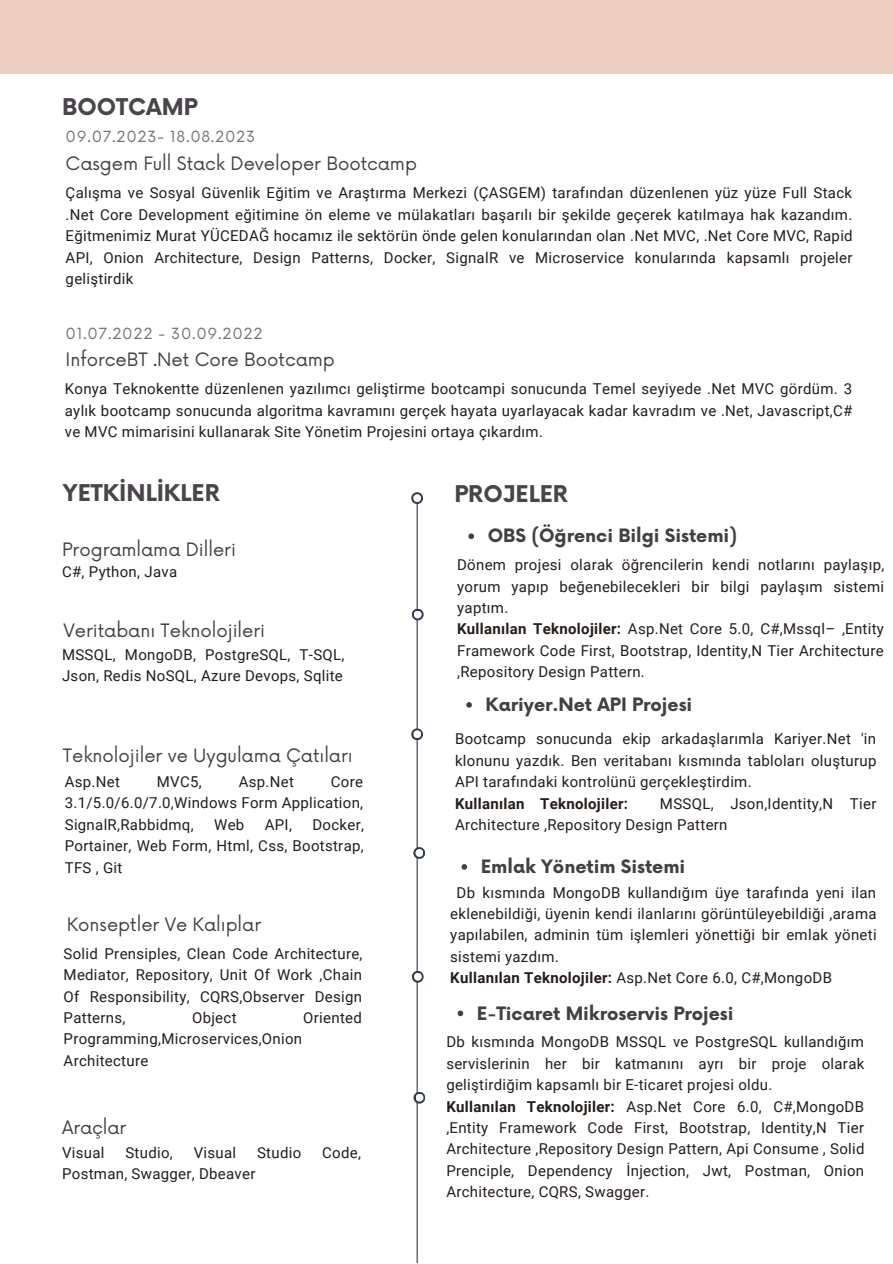
<style>
.page{position:relative;width:893px;height:1264px;background:#fff}
.page>*{position:absolute;margin:0;border:0;box-sizing:border-box;transform-origin:0 0}
.t1{font:700 22.5px "Now";color:#4a454b}
.t2{font:18px "Now";letter-spacing:-.005em;color:#414042}
.t3{font:700 18px "Now";letter-spacing:-.005em;color:#414042}
.t4{font:15px/21.3px "Roboto";letter-spacing:.02em;color:#241d19;text-align:justify}
.t5{font:15px "Now";letter-spacing:.045em;color:#737373}
.t6{font:700 15px "Roboto";letter-spacing:.02em;color:#241d19}
.s1{font-weight:700}
</style>
<div class="page">
<div style="left:0;top:0;width:892px;height:73px;background:#f0cfc3"></div>
<hr style="left:416px;top:498px;width:1px;height:448px;background:#323b4c">
<svg style="left:411px;top:492px;width:12px;height:12px"></svg>
<div style="left:413px;top:494px;width:8px;height:8px;background:#fff;border-radius:50%"></div>
<svg style="left:412px;top:608px;width:11px;height:12px"></svg>
<div style="left:414px;top:610px;width:7px;height:8px;background:#fff;border-radius:50%"></div>
<svg style="left:411px;top:728px;width:12px;height:12px"></svg>
<div style="left:413px;top:730px;width:8px;height:8px;background:#fff;border-radius:50%"></div>
<hr style="left:416px;top:946px;width:1px;height:316px;background:#323b4c">
<svg style="left:413px;top:847px;width:12px;height:12px"></svg>
<div style="left:415px;top:849px;width:8px;height:7px;background:#fff;border-radius:50%"></div>
<svg style="left:413px;top:1091px;width:12px;height:12px"></svg>
<div style="left:415px;top:1093px;width:8px;height:8px;background:#fff;border-radius:50%"></div>
<svg style="left:412px;top:970px;width:11px;height:12px"></svg>
<div style="left:414px;top:972px;width:8px;height:8px;background:#fff;border-radius:50%"></div>
<svg style="left:468px;top:533px;width:6px;height:6px"></svg>
<svg style="left:466px;top:702px;width:6px;height:5px"></svg>
<svg style="left:461px;top:864px;width:6px;height:5px"></svg>
<svg style="left:457px;top:1010px;width:6px;height:6px"></svg>
<p class="t1" style="left:62px;top:94px;width:137px">BOOTCAMP</p>
<p class="t5" style="left:66px;top:128px;width:191px">09.07.2023- 18.08.2023</p>
<p class="t2" style="left:66px;top:153px;width:353px">Casgem Full Stack Developer Bootcamp</p>
<p class="t4" style="left:66px;top:183px;width:788px">Çalışma ve Sosyal Güvenlik Eğitim ve Araştırma Merkezi (ÇASGEM) tarafından düzenlenen yüz yüze Full Stack .Net Core Development eğitimine ön eleme ve mülakatları başarılı bir şekilde geçerek katılmaya hak kazandım.<br>Eğitmenimiz Murat YÜCEDAĞ hocamız ile sektörün önde gelen konularından olan .Net MVC, .Net Core MVC, Rapid API, Onion Architecture, Design Patterns, Docker, SignalR ve Microservice konularında kapsamlı projeler geliştirdik</p>
<p class="t5" style="left:66px;top:325px;width:198px">01.07.2022 - 30.09.2022</p>
<p class="t2" style="left:66px;top:349px;width:271px">InforceBT .Net Core Bootcamp</p>
<p class="t4" style="left:65px;top:378px;width:789px">Konya Teknokentte düzenlenen yazılımcı geliştirme bootcampi sonucunda Temel seyiyede .Net MVC gördüm. 3 aylık bootcamp sonucunda algoritma kavramını gerçek hayata uyarlayacak kadar kavradım ve .Net, Javascript,C# ve MVC mimarisini kullanarak Site Yönetim Projesini ortaya çıkardım.</p>
<p class="t1" style="left:63px;top:481px;width:158px">YETKİNLİKLER</p>
<p class="t2" style="left:62px;top:539px;width:172px">Programlama Di lleri</p>
<p class="t4" style="left:62px;top:561px;width:117px">C#, Python, Java</p>
<p class="t2" style="left:64px;top:620px;width:200px">Veritabanı Teknoloji leri</p>
<p class="t4" style="left:62px;top:644px;width:284px">MSSQL, MongoDB, PostgreSQL, T-SQL,<br>Json, Redis NoSQL, Azure Devops, Sqlite</p>
<p class="t2" style="left:63px;top:745px;width:291px">Teknoloji ler ve Uygulama Çatıları</p>
<p class="t4" style="left:65px;top:771px;width:57px">Asp.Net</p>
<p class="t4" style="left:157px;top:771px;width:46px">MVC5,</p>
<p class="t4" style="left:239px;top:771px;width:57px">Asp.Net</p>
<p class="t4" style="left:65px;top:771px;width:300px;text-indent:266px">Core 3.1/5.0/6.0/7.0,Windows Form Application, SignalR,Rabbidmq,</p>
<p class="t4" style="left:65px;top:814px;width:300px;text-indent:247px">Docker, Portainer, Web Form, Html, Css, Bootstrap, TFS , Git</p>
<p class="t2" style="left:67px;top:914px;width:196px">Konseptler Ve Kalıplar</p>
<p class="t4" style="left:64px;top:943px;width:300px">Solid Prensiples, Clean Code Architecture, Mediator, Repository, Unit Of Work ,Chain Of Responsibility, CQRS,Observer Design Patterns,</p>
<p class="t4" style="left:214px;top:814px;width:32px">Web</p>
<p class="t4" style="left:265px;top:814px;width:29px">API,</p>
<p class="t4" style="left:192px;top:1007px;width:46px">Object</p>
<p class="t4" style="left:303px;top:1007px;width:60px">Oriented</p>
<p class="t4" style="left:64px;top:1028px;width:240px">Programming,Microservices,Onion<br>Architecture</p>
<p class="t2" style="left:62px;top:1117px;width:66px">Araçlar</p>
<p class="t4" style="left:62px;top:1141px;width:44px">Visual</p>
<p class="t4" style="left:125px;top:1141px;width:49px">Studio,</p>
<p class="t4" style="left:194px;top:1141px;width:44px">Visual</p>
<p class="t4" style="left:257px;top:1141px;width:46px">Studio</p>
<p class="t4" style="left:322px;top:1141px;width:40px">Code,</p>
<p class="t4" style="left:62px;top:1163px;width:195px">Postman, Swagger, Dbeaver</p>
<p class="t1" style="left:454px;top:481px;width:115px">PROJELER</p>
<p class="t3" style="left:487px;top:526px;width:251px">OBS (Öğrenci Bilgi Sistemi)</p>
<p class="t4" style="left:457px;top:554px;width:428px">Dönem projesi olarak öğrencilerin kendi notlarını paylaşıp, yorum yapıp beğenebilecekleri bir bilgi paylaşım sistemi yaptım.</p>
<p class="t4" style="left:457px;top:618px;width:428px"><span class="s1">Kullanılan Teknolojiler:</span> Asp.Net Core 5.0, C#,Mssql– ,Entity Framework Code First, Bootstrap, Identity,N Tier Architecture ,Repository Design Pattern.</p>
<p class="t3" style="left:485px;top:695px;width:205px">Kariyer.Net API Projesi</p>
<p class="t4" style="left:455px;top:728px;width:423px">Bootcamp sonucunda ekip arkadaşlarımla Kariyer.Net 'in klonunu yazdık. Ben veritabanı kısmında tabloları oluşturup API tarafındaki kontrolünü gerçekleştirdim.</p>
<p class="t6" style="left:455px;top:794px;width:174px">Kullanılan Teknolojiler:</p>
<p class="t4" style="left:455px;top:792px;width:423px;text-indent:205px">MSSQL, Json,Identity,N Tier<br>Architecture ,Repository Design Pattern</p>
<p class="t3" style="left:481px;top:856px;width:203px">Emlak Yönetim Sistemi</p>
<p class="t4" style="left:450px;top:881px;width:428px;text-indent:6px">Db kısmında MongoDB kullandığım üye tarafında yeni ilan eklenebildiği, üyenin kendi ilanlarını görüntüleyebildiği ,arama yapılabilen, adminin tüm işlemleri yönettiği bir emlak yöneti sistemi yazdım.</p>
<p class="t4" style="left:450px;top:967px;width:383px"><span class="s1">Kullanılan Teknolojiler:</span> Asp.Net Core 6.0, C#,MongoDB</p>
<p class="t3" style="left:477px;top:1003px;width:255px">E-Ticaret Mikroservis Projesi</p>
<p class="t4" style="left:446px;top:1031px;width:419px">Db kısmında MongoDB MSSQL ve PostgreSQL kullandığım servislerinin her bir katmanını ayrı bir proje olarak geliştirdiğim kapsamlı bir E-ticaret projesi oldu.</p>
<p class="t4" style="left:446px;top:1095px;width:419px"><span class="s1">Kullanılan Teknolojiler:</span> Asp.Net Core 6.0, C#,MongoDB ,Entity Framework Code First, Bootstrap, Identity,N Tier Architecture ,Repository Design Pattern, Api Consume , Solid Prenciple, Dependency İnjection, Jwt, Postman, Onion Architecture, CQRS, Swagger.</p>
</div>
